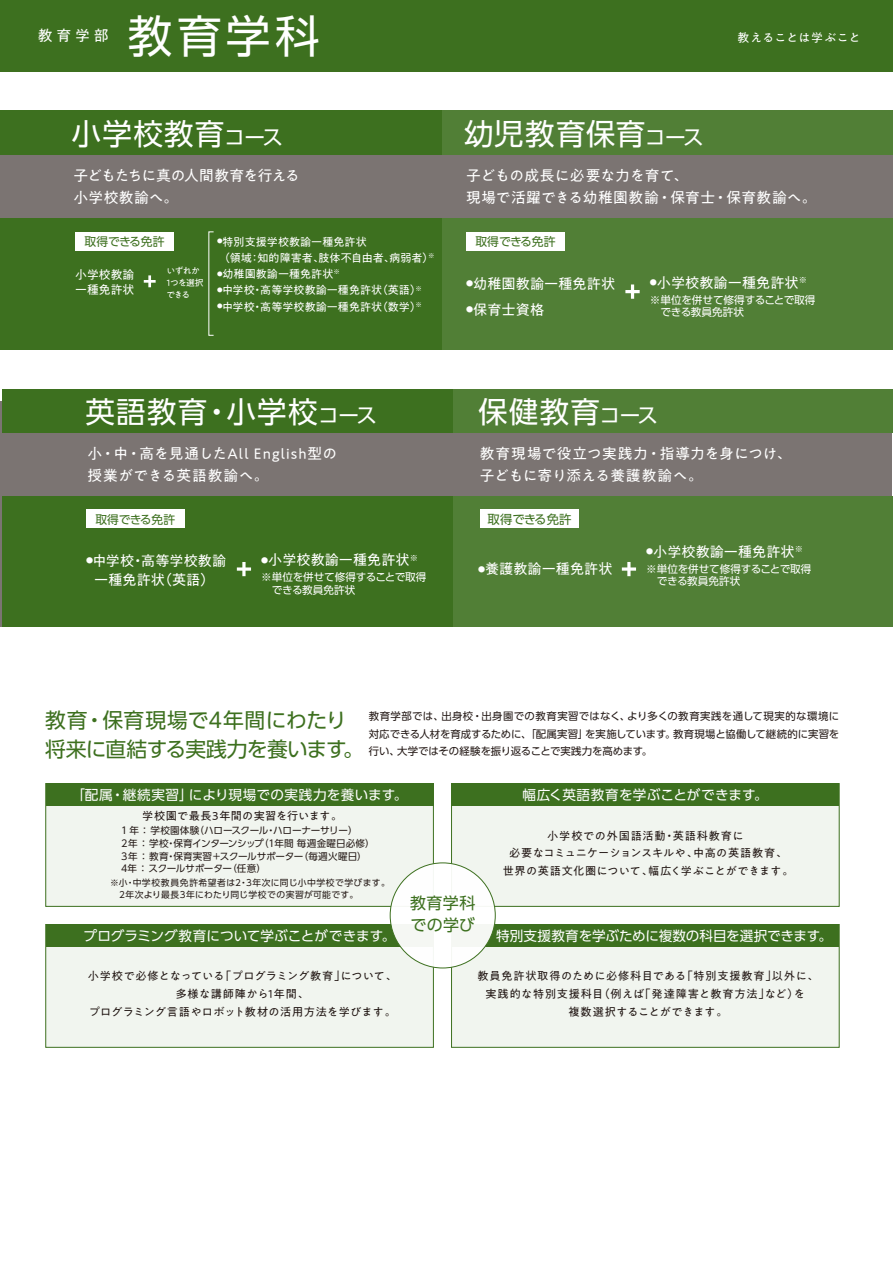
<style>
.page{position:relative;width:893px;height:1263px;background:#fff}
.page>*{position:absolute;margin:0;border:0;box-sizing:border-box;transform-origin:0 0}
.t1{font:44.7px "UD Shin Go Pro";color:#fff}
.t2{font:29.55px "UD Shin Go Pro";letter-spacing:.04em;color:#fff}
.t3{font:29.4px "UD Shin Go Pro";letter-spacing:.045em;color:#fff}
.t4{font:20.85px/28.5px "UD Shin Go Pro";letter-spacing:-.01em;color:#3d701f}
.t5{font:16.05px/22.4px "UD Shin Go Pro";letter-spacing:.02em;color:#3d701f}
.t6{font:14.85px/22.2px "PA1 Gothic Std";letter-spacing:.005em;color:#fff}
.t7{font:14.85px/22.2px "PA1 Gothic Std";letter-spacing:-.03em;color:#fff}
.t8{font:14.7px/22px "PA1 Gothic Std";letter-spacing:.025em;color:#fff}
.t9{font:14.7px/22px "PA1 Gothic Std";letter-spacing:.055em;color:#fff}
.t10{font:14.25px "PA1 Gothic Std";color:#fff}
.t11{font:14.1px/19.5px "PA1 Gothic Std";color:#fff;text-align:center}
.t12{font:13.65px "UD Shin Go Pro";letter-spacing:.005em;color:#fff}
.t13{font:13.65px "UD Shin Go Pro";letter-spacing:.03em;color:#fff}
.t14{font:12.45px "UD Shin Go Pro";color:#3d701f}
.t15{font:11.85px "UD Shin Go Pro";color:#3d701f}
.t16{font:11.85px/14.2px "PA1 Gothic Std";color:#fff}
.t17{font:11.25px/17.5px "PA1 Gothic Std";letter-spacing:.03em;color:#231815;text-align:center}
.t18{font:11.25px/17.5px "PA1 Gothic Std";letter-spacing:.055em;color:#231815;text-align:center}
.t19{font:11.1px/16.2px "PA1 Gothic Std";color:#fff}
.t20{font:10.65px/12.5px "UD Shin Go Pro";letter-spacing:-.015em;color:#fff}
.t21{font:10.35px/17.5px "UD Shin Go Pro";letter-spacing:-.005em;color:#231815;text-align:justify}
.t22{font:9.6px/12.8px "UD Shin Go Pro";letter-spacing:-.02em;color:#231815}
.t23{font:8.85px/12px "UD Shin Go Pro";letter-spacing:.05em;color:#231815}
.t24{font:8.85px/11.9px "PA1 Gothic Std";letter-spacing:-.085em;color:#fff}
.s1{font-size:20.7px}
</style>
<div class="page">
<div style="left:0;top:123px;width:893px;height:227px;background:#7b7472"></div>
<div style="left:45px;top:783px;width:389px;height:123px;background:#f1f5ef;border:1px solid #3d701f"></div>
<div style="left:46px;top:783px;width:387px;height:23px;background:#3d701f"></div>
<div style="left:45px;top:924px;width:389px;height:123px;background:#f1f5ef;border:1px solid #3d701f"></div>
<div style="left:46px;top:924px;width:387px;height:23px;background:#3d701f"></div>
<div style="left:451px;top:783px;width:388px;height:123px;background:#f1f5ef"></div>
<div style="left:452px;top:783px;width:387px;height:23px;background:#3d701f"></div>
<div style="left:451px;top:924px;width:388px;height:123px;background:#f1f5ef"></div>
<div style="left:452px;top:924px;width:387px;height:23px;background:#3d701f"></div>
<div style="left:390px;top:863px;width:105px;height:105px;background:#fff;border-radius:50%"></div>
<div style="left:0;top:219px;width:442px;height:131px;background:#3d701f"></div>
<div style="left:0;top:0;width:893px;height:72px;background:#3d701f"></div>
<div style="left:442px;top:219px;width:451px;height:131px;background:#517f36"></div>
<div style="left:0;top:111px;width:442px;height:44px;background:#3d701f"></div>
<div style="left:442px;top:111px;width:451px;height:44px;background:#517f36"></div>
<div style="left:75px;top:232px;width:99px;height:18px;background:#fff"></div>
<svg style="left:144px;top:275px;width:12px;height:12px"></svg>
<div style="left:466px;top:232px;width:99px;height:18px;background:#fff"></div>
<svg style="left:625px;top:284px;width:15px;height:15px"></svg>
<div style="left:0;top:401px;width:892px;height:226px;background:#7b7472"></div>
<div style="left:453px;top:497px;width:439px;height:130px;background:#517f36"></div>
<div style="left:2px;top:497px;width:451px;height:130px;background:#3d701f"></div>
<div style="left:453px;top:389px;width:439px;height:44px;background:#517f36"></div>
<div style="left:2px;top:389px;width:451px;height:44px;background:#3d701f"></div>
<svg style="left:237px;top:562px;width:14px;height:14px"></svg>
<div style="left:86px;top:509px;width:98px;height:19px;background:#fff"></div>
<div style="left:480px;top:509px;width:98px;height:19px;background:#fff"></div>
<svg style="left:622px;top:562px;width:14px;height:14px"></svg>
<h3 class="t6" style="left:38px;top:25px;width:73px">教育学部</h3>
<h1 class="t1" style="left:128px;top:0;width:194px">教育学科</h1>
<h2 class="t2" style="left:72px;top:109px;width:213px">小学校教育<span class="s1">コース</span></h2>
<h2 class="t2" style="left:464px;top:109px;width:241px">幼児教育保育<span class="s1">コース</span></h2>
<p class="t16" style="left:737px;top:31px;width:125px">教えることは学ぶこと</p>
<h3 class="t7" style="left:73px;top:165px;width:228px">子どもたちに真の人間教育を行える小学校教諭へ。</h3>
<h3 class="t6" style="left:466px;top:165px;width:352px">子どもの成長に必要な力を育て、<br>現場で活躍できる幼稚園教諭・保育士・保育教諭へ。</h3>
<p class="t15" style="left:85px;top:232px;width:82px">取得できる免許</p>
<p class="t16" style="left:75px;top:269px;width:61px">小学校教諭一種免許状</p>
<p class="t24" style="left:164px;top:265px;width:41px">いずれか<br>１つを選択できる</p>
<p class="t19" style="left:217px;top:234px;width:219px"><sup>●</sup>特別支援学校教諭一種免許状<br>（領域：知的障害者、肢体不自由者、病弱者）<sup>※</sup></p>
<p class="t19" style="left:217px;top:267px;width:124px"><sup>●</sup>幼稚園教諭一種免許状<sup>※</sup></p>
<p class="t19" style="left:217px;top:283px;width:207px"><sup>●</sup>中学校・高等学校教諭一種免許状（英語）<sup>※</sup></p>
<p class="t19" style="left:217px;top:299px;width:207px"><sup>●</sup>中学校・高等学校教諭一種免許状（数学）<sup>※</sup></p>
<p class="t15" style="left:475px;top:232px;width:82px">取得できる免許</p>
<p class="t10" style="left:466px;top:275px;width:165px"><sup>●</sup>幼稚園教諭一種免許状　</p>
<p class="t10" style="left:466px;top:302px;width:80px"><sup>●</sup>保育士資格</p>
<p class="t10" style="left:650px;top:274px;width:159px"><sup>●</sup>小学校教諭一種免許状<sup>※</sup></p>
<p class="t20" style="left:660px;top:293px;width:157px;text-indent:-11px">※単位を併せて修得することで取得できる教員免許状</p>
<h3 class="t3" style="left:85px;top:388px;width:293px">英語教育・小学校<span class="s1">コース</span></h3>
<h3 class="t3" style="left:478px;top:388px;width:182px">保健教育<span class="s1">コース</span></h3>
<h3 class="t9" style="left:87px;top:443px;width:252px">小・中・高を見通したAll English型の授業ができる英語教諭へ。</h3>
<h3 class="t8" style="left:480px;top:443px;width:313px">教育現場で役立つ実践力・指導力を身につけ、子どもに寄り添える養護教諭へ。</h3>
<p class="t15" style="left:95px;top:509px;width:81px">取得できる免許</p>
<p class="t11" style="left:261px;top:551px;width:158px"><sup>●</sup>小学校教諭一種免許状<sup>※</sup></p>
<p class="t20" style="left:272px;top:571px;width:156px;text-indent:-11px">※単位を併せて修得することで取得できる教員免許状</p>
<p class="t14" style="left:488px;top:509px;width:85px">取得できる免許</p>
<p class="t11" style="left:646px;top:543px;width:158px"><sup>●</sup>小学校教諭一種免許状<sup>※</sup></p>
<p class="t20" style="left:657px;top:562px;width:156px;text-indent:-11px">※単位を併せて修得することで取得できる教員免許状</p>
<p class="t11" style="left:86px;top:551px;width:142px"><sup>●</sup>中学校・高等学校教諭一種免許状（英語）</p>
<p class="t11" style="left:478px;top:560px;width:136px"><sup>●</sup>養護教諭一種免許状</p>
<h3 class="t4" style="left:45px;top:705px;width:320px">教育・保育現場で4年間にわたり将来に直結する実践力を養います。</h3>
<p class="t21" style="left:369px;top:707px;width:472px">教育学部では、出身校・出身園での教育実習ではなく、より多くの教育実践を通して現実的な環境に対応できる人材を育成するために、「配属実習」を実施しています。教育現場と協働して継続的に実習を行い、大学ではその経験を振り返ることで実践力を高めます。</p>
<p class="t13" style="left:71px;top:784px;width:337px">「配属・継続実習」により現場での実践力を養います。</p>
<p class="t12" style="left:523px;top:784px;width:247px">幅広く英語教育を学ぶことができます。</p>
<p class="t17" style="left:142px;top:808px;width:202px">学校園で最長3年間の実習を行います。</p>
<p class="t22" style="left:121px;top:824px;width:255px">1 年 ： 学校園体験（ハロースクール・ハローナーサリー）<br>2年 ： 学校・保育インターンシップ（1年間 毎週金曜日必修）<br>3年 ： 教育・保育実習＋スクールサポーター（毎週火曜日）<br>4年 ： スクールサポーター（任意）</p>
<p class="t23" style="left:110px;top:876px;width:281px">※小・中学校教員免許希望者は2・3年次に同じ小中学校で学びます。　2年次より最長3年にわたり同じ学校での実習が可能です。</p>
<p class="t12" style="left:83px;top:924px;width:313px">プログラミング教育について学ぶことができます。</p>
<p class="t17" style="left:88px;top:968px;width:311px">小学校で必修となっている「プログラミング教育」について、多様な講師陣から1年間、<br>プログラミング言語やロボット教材の活用方法を学びます。</p>
<h3 class="t5" style="left:410px;top:891px;width:67px">教育学科での学び</h3>
<p class="t17" style="left:503px;top:827px;width:292px">小学校での外国語活動・英語科教育に<br>必要なコミュニケーションスキルや、中高の英語教育、世界の英語文化圏について、幅広く学ぶことができます。</p>
<p class="t12" style="left:496px;top:924px;width:337px">特別支援教育を学ぶために複数の科目を選択できます。</p>
<p class="t18" style="left:477px;top:968px;width:343px">教員免許状取得のために必修科目である「特別支援教育」以外に、実践的な特別支援科目（例えば「発達障害と教育方法」など）を<br>複数選択することができます。</p>
</div>
